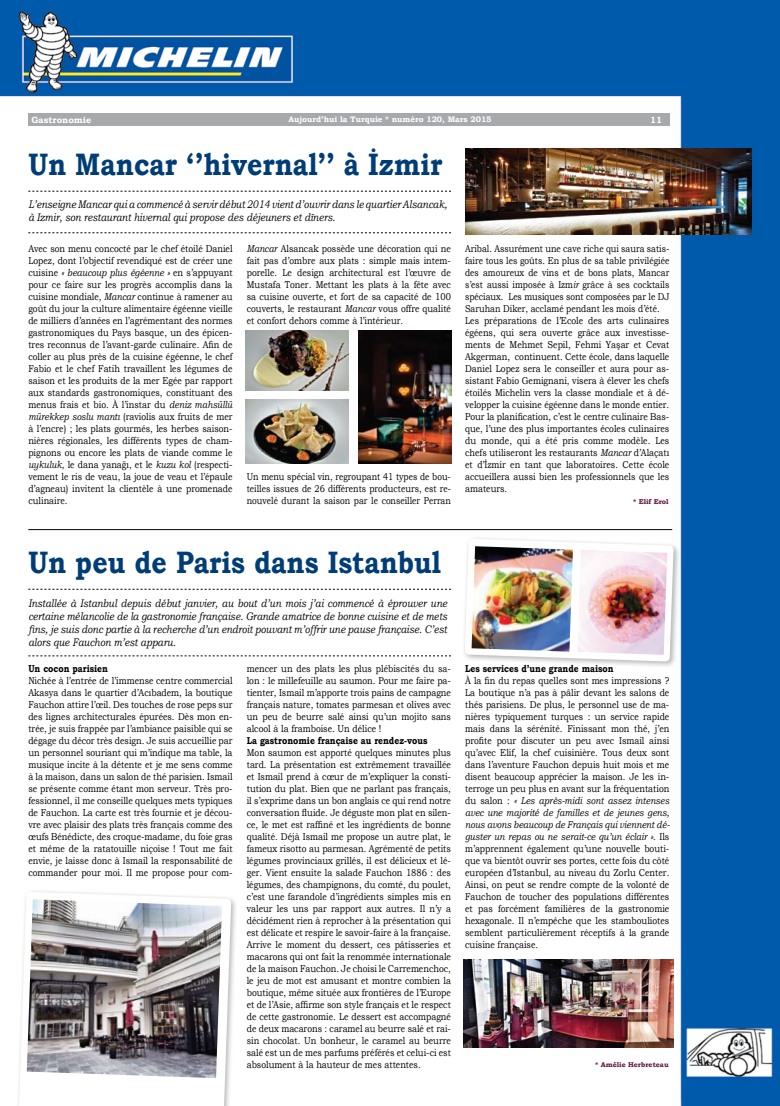
<style>
.page{position:relative;width:780px;height:1106px;background:#fff}
.page>*{position:absolute;margin:0;border:0;box-sizing:border-box;transform-origin:0 0}
.t1{font:700 31px "Bookman Old Style";color:#003d77;scale:.86 1}
.t2{font:italic 11px/13px "Bookman Old Style";color:#000;scale:.85 1}
.t3{font:10px/12px "Bookman Old Style";color:#000;text-align:justify;scale:.85 1}
.t4{font:10px/12px "Bookman Old Style";color:#000;text-align:justify;scale:.83 1}
.t5{font:700 10px "Bookman Old Style";color:#000;scale:.85 1}
.t6{font:700 9px "Bookman Old Style";color:#fff}
.t7{font:700 8px "Bookman Old Style";color:#fff}
.t8{font:700 7px "Bookman Old Style";color:#60133d}
.s1{font-style:italic}
</style>
<div class="page">
<img style="left:0;top:0;width:780px;height:1106px">
<div style="left:28px;top:113px;width:641px;height:13px;background:#a7a9ac"></div>
<div style="left:15px;top:888px;width:228px;height:218px;background:#000;opacity:.3"></div>
<svg style="left:19px;top:891px;width:212px;height:215px"></svg>
<div style="left:461px;top:535px;width:224px;height:138px;background:#000;opacity:.3"></div>
<img style="left:27px;top:899px;width:195px;height:179px">
<img style="left:464px;top:538px;width:209px;height:123px">
<img style="left:577px;top:550px;width:90px;height:105px">
<img style="left:246px;top:399px;width:103px;height:64px">
<img style="left:246px;top:330px;width:103px;height:60px">
<img style="left:358px;top:330px;width:94px;height:133px">
<img style="left:463px;top:959px;width:210px;height:88px">
<svg style="left:28px;top:232px;width:423px;height:1px"></svg>
<svg style="left:28px;top:655px;width:423px;height:1px"></svg>
<svg style="left:23px;top:109px;width:428px;height:83px"></svg>
<svg style="left:23px;top:528px;width:428px;height:62px"></svg>
<img style="left:466px;top:148px;width:285px;height:86px">
<hr style="left:28px;top:529px;width:644px;height:1px;background:#000">
<p class="t6" style="left:31px;top:113px;width:61px">Gastronomie</p>
<p class="t7" style="left:288px;top:114px;width:205px">Aujourd’hui la Turquie * numéro 120, Mars 2015</p>
<p class="t6" style="left:650px;top:113px;width:13px">11</p>
<h1 class="t1" style="left:28px;top:142px;width:483px">Un Mancar ‘’hivernal’’ à İzmir</h1>
<p class="t2" style="left:28px;top:198px;width:494px">L’enseigne Mancar qui a commencé à servir début 2014 vient d’ouvrir dans le quartier Alsancak, à Izmir, son restaurant hivernal qui propose des déjeuners et dîners.</p>
<p class="t3" style="left:28px;top:243px;width:242px">Avec son menu concocté par le chef étoilé Daniel Lopez, dont l’objectif revendiqué est de créer une cuisine <span class="s1">« beaucoup plus égéenne »</span> en s’appuyant pour ce faire sur les progrès accomplis dans la cuisine mondiale, <span class="s1">Mancar</span> continue à ramener au goût du jour la culture alimentaire égéenne vieille de milliers d’années en l’agrémentant des normes gastronomiques du Pays basque, un des épicen&shy;tres reconnus de l’avant-garde culinaire. Afin de coller au plus près de la cuisine égéenne, le chef Fabio et le chef Fatih travaillent les légumes de saison et les produits de la mer Egée par rapport aux standards gastronomiques, constituant des menus frais et bio. À l’instar du <span class="s1">deniz mahsüllü mürekkep soslu mantı</span> (raviolis aux fruits de mer à l’encre) ; les plats gourmés, les herbes saison&shy;nières régionales, les différents types de cham&shy;pignons ou encore les plats de viande comme le <span class="s1">uykuluk</span>, le dana yanağı, et le <span class="s1">kuzu kol</span> (respecti&shy;vement le ris de veau, la joue de veau et l’épaule d’agneau) invitent la clientèle à une promenade culinaire.</p>
<p class="t3" style="left:247px;top:243px;width:242px"><span class="s1">Mancar</span> Alsancak possède une décoration qui ne fait pas d’ombre aux plats : simple mais intem&shy;porelle. Le design architectural est l’œuvre de Mustafa Toner. Mettant les plats à la fête avec sa cuisine ouverte, et fort de sa capacité de 100 couverts, le restaurant <span class="s1">Mancar</span> vous offre qualité et confort dehors comme à l’intérieur.</p>
<p class="t4" style="left:247px;top:471px;width:247px">Un menu spécial vin, regroupant 41 types de bou&shy;teilles issues de 26 différents producteurs, est re&shy;nouvelé durant la saison par le conseiller Perran</p>
<p class="t4" style="left:465px;top:243px;width:247px;text-align:left">Aribal. Assurément une cave riche qui saura satis&shy;faire tous les goûts. En plus de sa table privilégiée des amoureux de vins et de bons plats, Mancar s’est aussi imposée à Izm<span class="s1">ir</span> grâce à ses cocktails spéciaux. Les musiques sont composées par le DJ Saruhan Diker, acclamé pendant les mois d’été.<br>Les préparations de l’Ecole des arts culinaires égéens, qui sera ouverte grâce aux investisse&shy;ments de Mehmet Sepil, Fehmi Yaşar et Cevat Akgerman, continuent. Cette école, dans laquelle Daniel Lopez sera le conseiller et aura pour as&shy;sistant Fabio Gemignani, visera à élever les chefs étoilés Michelin vers la classe mondiale et à dé&shy;velopper la cuisine égéenne dans le monde entier.<br>Pour la planification, c’est le centre culinaire Bas&shy;que, l’une des plus importantes écoles culinaires du monde, qui a été pris comme modèle. Les chefs utiliseront les restaurants <span class="s1">Mancar</span> d’Alaçatı et d’İzmir en tant que laboratoires. Cette école accueillera aussi bien les professionnels que les amateurs.</p>
<p class="t8" style="left:633px;top:496px;width:37px">* Elif Erol</p>
<h1 class="t1" style="left:28px;top:540px;width:481px">Un peu de Paris dans Istanbul</h1>
<p class="t2" style="left:28px;top:596px;width:494px;text-align:justify">Installée à Istanbul depuis début janvier, au bout d’un mois j’ai commencé à éprouver une certaine mélancolie de la gastronomie française. Grande amatrice de bonne cuisine et de mets fins, je suis donc partie à la recherche d’un endroit pouvant m’offrir une pause française. C’est alors que Fauchon m’est apparu.</p>
<p class="t5" style="left:28px;top:661px;width:95px">Un cocon parisien</p>
<p class="t3" style="left:28px;top:675px;width:242px">Nichée à l’entrée de l’immense centre commercial Akasya dans le quartier d’Acıbadem, la boutique Fauchon attire l’œil. Des touches de rose peps sur des lignes architecturales épurées. Dès mon en&shy;trée, je suis frappée par l’ambiance paisible qui se dégage du décor très design. Je suis accueillie par un personnel souriant qui m’indique ma table, la musique incite à la détente et je me sens comme à la maison, dans un salon de thé parisien. Ismail se présente comme étant mon serveur. Très pro&shy;fessionnel, il me conseille quelques mets typiques de Fauchon. La carte est très fournie et je décou&shy;vre avec plaisir des plats très français comme des œufs Bénédicte, des croque-madame, du foie gras et même de la ratatouille niçoise ! Tout me fait envie, je laisse donc à Ismail la responsabilité de commander pour moi. Il me propose pour com-</p>
<p class="t3" style="left:247px;top:663px;width:242px">mencer un des plats les plus plébiscités du sa&shy;lon : le millefeuille au saumon. Pour me faire pa&shy;tienter, Ismail m’apporte trois pains de campagne français nature, tomates parmesan et olives avec un peu de beurre salé ainsi qu’un mojito sans alcool à la framboise. Un délice !</p>
<p class="t5" style="left:247px;top:733px;width:214px">La gastronomie française au rendez-vous</p>
<p class="t3" style="left:247px;top:747px;width:242px">Mon saumon est apporté quelques minutes plus tard. La présentation est extrêmement travaillée et Ismail prend à cœur de m’expliquer la consti&shy;tution du plat. Bien que ne parlant pas français, il s’exprime dans un bon anglais ce qui rend notre conversation fluide. Je déguste mon plat en silen&shy;ce, le met est raffiné et les ingrédients de bonne qualité. Déjà Ismail me propose un autre plat, le fameux risotto au parmesan. Agrémenté de petits légumes provinciaux grillés, il est délicieux et lé&shy;ger. Vient ensuite la salade Fauchon 1886 : des légumes, des champignons, du comté, du poulet, c’est une farandole d’ingrédients simples mis en valeur les uns par rapport aux autres. Il n’y a décidément rien à reprocher à la présentation qui est délicate et respire le savoir-faire à la française.<br>Arrive le moment du dessert, ces pâtisseries et macarons qui ont fait la renommée internationale de la maison Fauchon. Je choisi le Carremenchoc, le jeu de mot est amusant et montre combien la boutique, même située aux frontières de l’Europe et de l’Asie, affirme son style français et le respect de cette gastronomie. Le dessert est accompagné de deux macarons : caramel au beurre salé et rai&shy;sin chocolat. Un bonheur, le caramel au beurre salé est un de mes parfums préférés et celui-ci est absolument à la hauteur de mes attentes.</p>
<p class="t5" style="left:465px;top:661px;width:176px">Les services d’une grande maison</p>
<p class="t3" style="left:465px;top:675px;width:242px">À la fin du repas quelles sont mes impressions ?<br>La boutique n’a pas à pâlir devant les salons de thés parisiens. De plus, le personnel use de ma&shy;nières typiquement turques : un service rapide mais dans la sérénité. Finissant mon thé, j’en profite pour discuter un peu avec Ismail ainsi qu’avec Elif, la chef cuisinière. Tous deux sont dans l’aventure Fauchon depuis huit mois et me disent beaucoup apprécier la maison. Je les in&shy;terroge un peu plus en avant sur la fréquentation du salon : <span class="s1">« Les après-midi sont assez intenses avec une majorité de familles et de jeunes gens, nous avons beaucoup de Français qui viennent dé&shy;guster un repas ou ne serait-ce qu’un éclair »</span>. Ils m’apprennent également qu’une nouvelle bouti&shy;que va bientôt ouvrir ses portes, cette fois du côté européen d’Istanbul, au niveau du Zorlu Center.<br>Ainsi, on peut se rendre compte de la volonté de Fauchon de toucher des populations différentes et pas forcément familières de la gastronomie hexagonale. Il n’empêche que les stambouliotes semblent particulièrement réceptifs à la grande cuisine française.</p>
<p class="t8" style="left:595px;top:1059px;width:75px">* Amélie Herbreteau</p>
</div>
